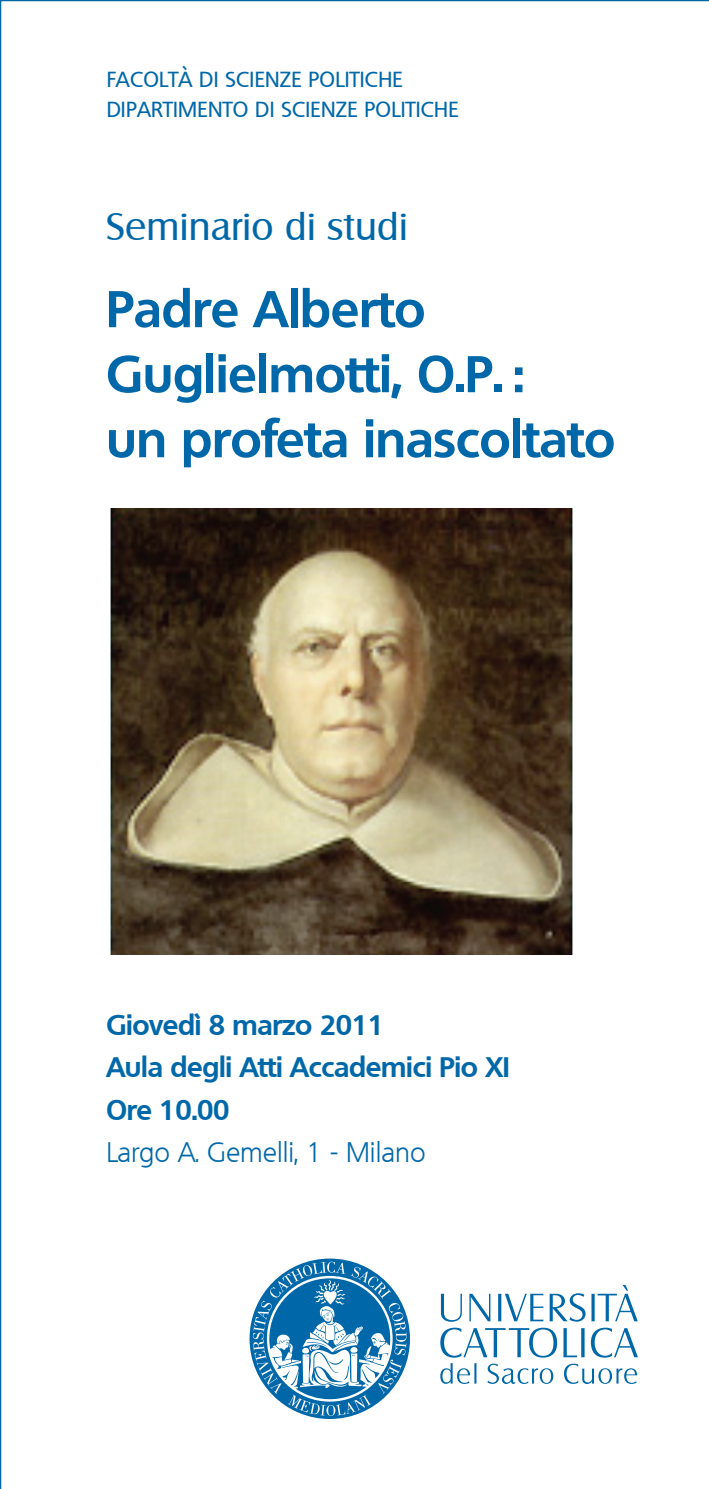
<style>
.page{position:relative;width:709px;height:1489px;background:#fff}
.page>*{position:absolute;margin:0;border:0;box-sizing:border-box;transform-origin:0 0}
.t1{font:700 50px/65px "Quebec";color:#0068a9}
.t2{font:37.5px "Salzburg";letter-spacing:.01em;color:#0068a9}
.t3{font:700 27.5px/42.5px "Quebec";letter-spacing:-.01em;color:#0068a9}
.t4{font:300 27.5px "Quebec";color:#0068a9}
.t5{font:500 21.25px/30px "Quebec";letter-spacing:.015em;color:#0068a9}
</style>
<div class="page">
<svg style="left:249px;top:1258px;width:161px;height:160px"></svg>
<svg style="left:440px;top:1284px;width:198px;height:99px"></svg>
<img style="left:110px;top:508px;width:463px;height:446px">
<p class="t5" style="left:106px;top:64px;width:354px">FACOLTÀ DI SCIENZE POLITICHE<br>DIPARTIMENTO DI SCIENZE POLITICHE</p>
<h2 class="t2" style="left:106px;top:204px;width:303px">Seminario di studi</h2>
<h1 class="t1" style="left:106px;top:275px;width:510px">Padre Alberto<br>Guglielmotti, O.P. :<br>un profeta inascoltato</h1>
<p class="t3" style="left:106px;top:1002px;width:405px">Giovedì 8 marzo 2011<br>Aula degli Atti Accademici Pio XI<br>Ore 10.00</p>
<p class="t4" style="left:106px;top:1134px;width:321px">Largo A. Gemelli, 1 - Milano</p>
</div>
